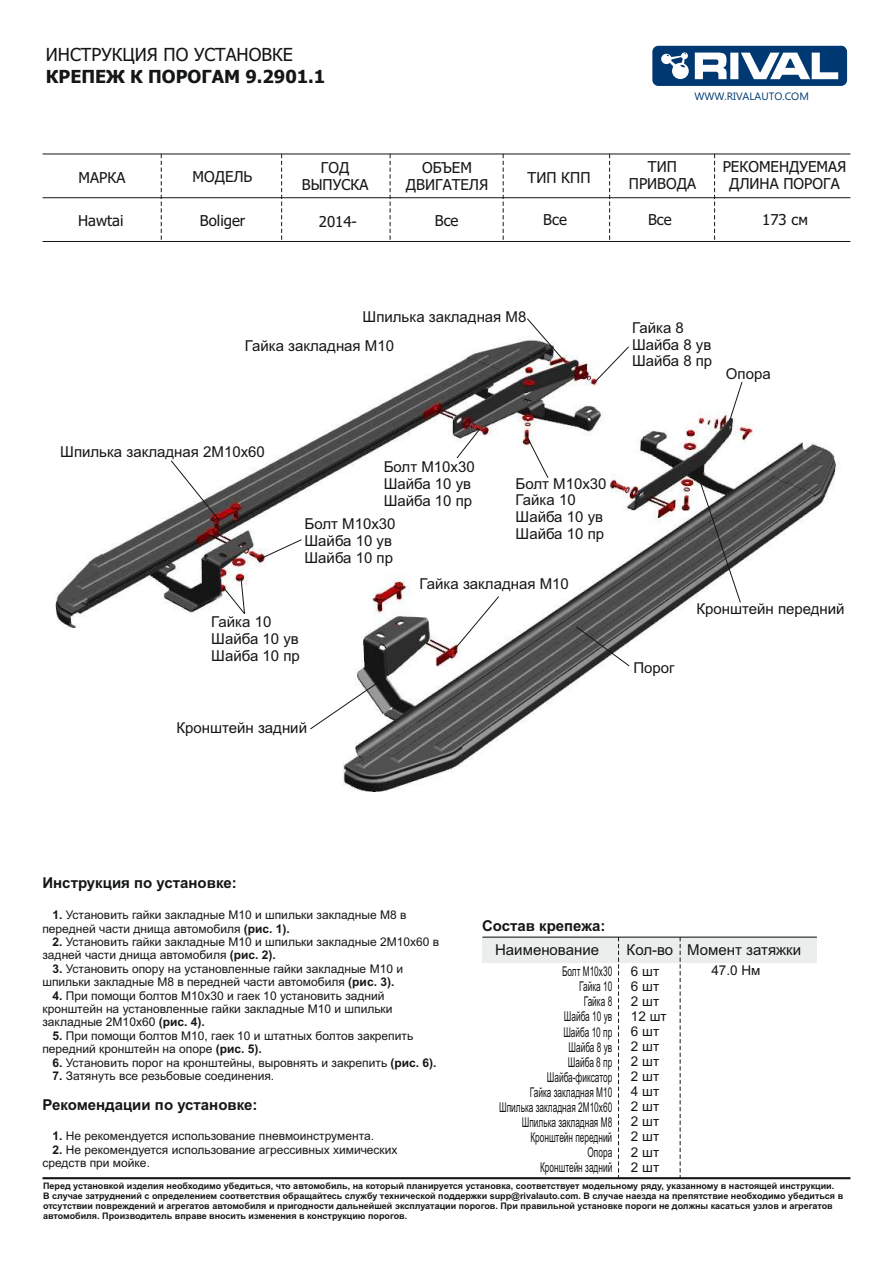
<style>
.page{position:relative;width:893px;height:1263px;background:#fff}
.page>*{position:absolute;margin:0;border:0;box-sizing:border-box;transform-origin:0 0}
.t1{font:700 18px "Tahoma";color:#151616}
.t2{font:18px "Tahoma";color:#151616}
.t3{font:15px/16.8px "Arial";color:#151616}
.t4{font:15px/16.4px "Tahoma";color:#151616;text-align:center}
.t5{font:700 15px "Arial";color:#151616}
.t6{font:13.5px/15.1px "Arial";color:#151616;text-align:right;scale:.61 1}
.t7{font:13.5px/15.1px "Arial";color:#151616}
.t8{font:12px/13.4px "Arial";color:#151616}
.t9{font:10.65px "Ebrima";color:#003971}
.t10{font:700 9px/10.1px "Arial";color:#151616}
.s1{font-weight:700}
</style>
<div class="page">
<img style="left:55px;top:340px;width:784px;height:452px">
<div style="left:482px;top:937px;width:335px;height:25px;background:#eceded"></div>
<hr style="left:43px;top:1177px;width:807px;height:2px;background:#151616">
<svg style="left:618px;top:938px;width:1px;height:239px"></svg>
<hr style="left:482px;top:936px;width:335px;height:2px;background:#151616">
<svg style="left:680px;top:937px;width:1px;height:241px"></svg>
<svg style="left:652px;top:46px;width:195px;height:40px"></svg>
<svg style="left:161px;top:155px;width:1px;height:85px"></svg>
<svg style="left:281px;top:155px;width:1px;height:85px"></svg>
<svg style="left:390px;top:155px;width:1px;height:85px"></svg>
<svg style="left:503px;top:155px;width:1px;height:85px"></svg>
<svg style="left:609px;top:153px;width:3px;height:87px"></svg>
<hr style="left:43px;top:154px;width:807px;height:1px;background:#151616">
<hr style="left:43px;top:241px;width:807px;height:1px;background:#151616">
<hr style="left:43px;top:197px;width:807px;height:1px;background:#151616">
<svg style="left:714px;top:153px;width:2px;height:87px"></svg>
<svg style="left:309px;top:682px;width:69px;height:48px"></svg>
<svg style="left:698px;top:477px;width:43px;height:126px"></svg>
<svg style="left:525px;top:434px;width:24px;height:45px"></svg>
<svg style="left:258px;top:538px;width:45px;height:22px"></svg>
<svg style="left:170px;top:459px;width:50px;height:63px"></svg>
<svg style="left:575px;top:626px;width:55px;height:41px"></svg>
<svg style="left:453px;top:595px;width:47px;height:56px"></svg>
<svg style="left:456px;top:427px;width:25px;height:32px"></svg>
<svg style="left:592px;top:346px;width:38px;height:38px"></svg>
<svg style="left:728px;top:381px;width:15px;height:44px"></svg>
<svg style="left:526px;top:318px;width:40px;height:44px"></svg>
<svg style="left:222px;top:577px;width:24px;height:38px"></svg>
<h1 class="t2" style="left:46px;top:47px;width:249px">ИНСТРУКЦИЯ ПО УСТАНОВКЕ</h1>
<h1 class="t1" style="left:46px;top:69px;width:281px">КРЕПЕЖ К ПОРОГАМ 9.2901.1</h1>
<p class="t9" style="left:695px;top:92px;width:116px">WWW.RIVALAUTO.COM</p>
<p class="t4" style="left:79px;top:171px;width:48px">МАРКА</p>
<p class="t4" style="left:302px;top:161px;width:68px">ГОД<br>ВЫПУСКА</p>
<p class="t4" style="left:406px;top:161px;width:84px">ОБЪЕМ<br>ДВИГАТЕЛЯ</p>
<p class="t4" style="left:528px;top:170px;width:64px">ТИП КПП</p>
<p class="t4" style="left:629px;top:160px;width:69px">ТИП<br>ПРИВОДА</p>
<p class="t4" style="left:193px;top:169px;width:61px">МОДЕЛЬ</p>
<p class="t4" style="left:78px;top:214px;width:47px">Hawtai</p>
<p class="t4" style="left:200px;top:214px;width:47px">Boliger</p>
<p class="t4" style="left:319px;top:214px;width:40px">2014-</p>
<p class="t4" style="left:435px;top:213px;width:25px">Все</p>
<p class="t4" style="left:543px;top:213px;width:25px">Все</p>
<p class="t4" style="left:648px;top:213px;width:25px">Все</p>
<p class="t4" style="left:723px;top:160px;width:125px">РЕКОМЕНДУЕМАЯ<br>ДЛИНА ПОРОГА</p>
<p class="t4" style="left:762px;top:212px;width:47px">173 см</p>
<p class="t3" style="left:363px;top:310px;width:165px">Шпилька закладная М8</p>
<p class="t3" style="left:245px;top:339px;width:151px">Гайка закладная М10</p>
<p class="t3" style="left:60px;top:444px;width:206px">Шпилька закладная 2М10х60</p>
<p class="t3" style="left:384px;top:460px;width:93px">Болт М10х30<br>Шайба 10 ув<br>Шайба 10 пр</p>
<p class="t3" style="left:305px;top:517px;width:93px">Болт М10х30<br>Шайба 10 ув<br>Шайба 10 пр</p>
<p class="t3" style="left:516px;top:476px;width:93px">Болт М10х30<br>Гайка 10<br>Шайба 10 ув<br>Шайба 10 пр</p>
<p class="t3" style="left:420px;top:577px;width:151px">Гайка закладная М10</p>
<p class="t3" style="left:632px;top:321px;width:82px">Гайка 8<br>Шайба 8 ув<br>Шайба 8 пр</p>
<p class="t3" style="left:726px;top:367px;width:46px">Опора</p>
<p class="t3" style="left:211px;top:615px;width:90px">Гайка 10<br>Шайба 10 ув<br>Шайба 10 пр</p>
<p class="t3" style="left:176px;top:720px;width:132px">Кронштейн задний</p>
<p class="t3" style="left:633px;top:660px;width:43px">Порог</p>
<p class="t3" style="left:696px;top:601px;width:150px">Кронштейн передний</p>
<p class="t5" style="left:42px;top:877px;width:196px">Инструкция по установке:</p>
<p class="t8" style="left:42px;top:909px;width:365px;text-indent:10px"><span class="s1">1.</span> Установить гайки закладные М10 и шпильки закладные М8 в передней части днища автомобиля <span class="s1">(рис. 1).</span></p>
<p class="t8" style="left:42px;top:936px;width:398px;text-indent:10px"><span class="s1">2.</span> Установить гайки закладные М10 и шпильки закладные 2М10х60 в задней части днища автомобиля <span class="s1">(рис. 2).</span></p>
<p class="t8" style="left:42px;top:963px;width:362px;text-indent:10px"><span class="s1">3.</span> Установить опору на установленные гайки закладные М10 и шпильки закладные М8 в передней части автомобиля <span class="s1">(рис. 3).</span></p>
<p class="t8" style="left:42px;top:990px;width:352px;text-indent:10px"><span class="s1">4.</span> При помощи болтов М10х30 и гаек 10 установить задний кронштейн на установленные гайки закладные М10 и шпильки закладные 2М10х60 <span class="s1">(рис. 4).</span></p>
<p class="t8" style="left:42px;top:1030px;width:372px;text-indent:10px"><span class="s1">5.</span> При помощи болтов М10, гаек 10 и штатных болтов закрепить передний кронштейн на опоре <span class="s1">(рис. 5).</span></p>
<p class="t8" style="left:52px;top:1057px;width:386px"><span class="s1">6.</span> Установить порог на кронштейны, выровнять и закрепить <span class="s1">(рис. 6).</span></p>
<p class="t8" style="left:52px;top:1070px;width:223px"><span class="s1">7.</span> Затянуть все резьбовые соединения.</p>
<p class="t5" style="left:42px;top:1098px;width:217px">Рекомендации по установке:</p>
<p class="t8" style="left:52px;top:1130px;width:323px"><span class="s1">1.</span> Не рекомендуется использование пневмоинструмента.</p>
<p class="t8" style="left:42px;top:1144px;width:357px;text-indent:10px"><span class="s1">2.</span> Не рекомендуется использование агрессивных химических средств при мойке.</p>
<p class="t5" style="left:482px;top:920px;width:125px">Состав крепежа:</p>
<p class="t6" style="left:547px;top:965px;width:109px">Болт М10x30<br>Гайка 10<br>Гайка 8<br>Шайба 10 ув<br>Шайба 10 пр<br>Шайба 8 ув<br>Шайба 8 пр<br>Шайба-фиксатор</p>
<p class="t6" style="left:499px;top:1101px;width:187px">Шпилька закладная 2М10х60<br>Шпилька закладная М8<br>Кронштейн передний<br>Опора<br>Кронштейн задний</p>
<p class="t3" style="left:495px;top:942px;width:105px">Наименование</p>
<p class="t3" style="left:627px;top:943px;width:176px">Кол-во Момент затяжки</p>
<p class="t7" style="left:631px;top:964px;width:37px">6 шт<br>6 шт<br>2 шт<br>12 шт<br>6 шт<br>2 шт<br>2 шт<br>2 шт<br>4 шт<br>2 шт<br>2 шт<br>2 шт<br>2 шт<br>2 шт</p>
<p class="t7" style="left:711px;top:964px;width:51px">47.0 Нм</p>
<p class="t6" style="left:530px;top:1086px;width:137px">Гайка закладная М10</p>
<p class="t10" style="left:43px;top:1181px;width:802px">Перед установкой изделия необходимо убедиться, что автомобиль, на который планируется установка, соответствует модельному ряду, указанному в настоящей инструкции.<br>В случае затруднений с определением соответствия обращайтесь службу технической поддержки supp@rivalauto.com. В случае наезда на препятствие необходимо убедиться в отсутствии повреждений и агрегатов автомобиля и пригодности дальнейшей эксплуатации порогов. При правильной установке пороги не должны касаться узлов и агрегатов автомобиля. Производитель вправе вносить изменения в конструкцию порогов.</p>
</div>
